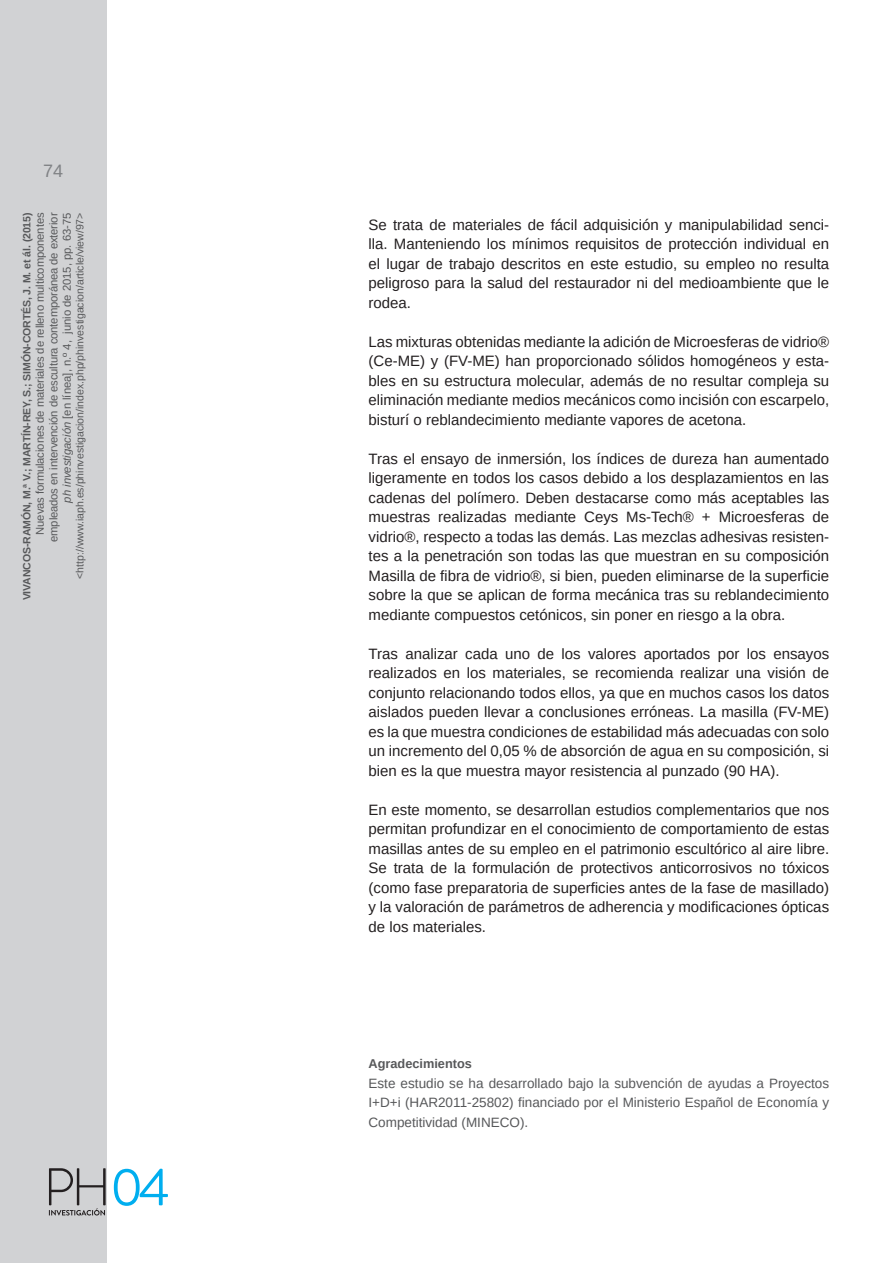
<style>
.page{position:relative;width:893px;height:1263px;background:#fff}
.page>*{position:absolute;margin:0;border:0;box-sizing:border-box;transform-origin:0 0}
.t1{font:18px "Arimo";color:#808285}
.t2{font:15px/19.5px "Arimo";color:#231f20;text-align:justify}
.nota_redacción{font:13.5px/19.5px "Arimo";color:#57585a;text-align:justify}
.nota_redacción-2{font:700 12.75px "Arimo";color:#57585a}
.t3{font:11.25px/13.5px "Arimo";letter-spacing:-.01em;color:#57585a;text-align:right}
.t4{font:10.5px "Arimo";color:#57585a}
.t5{font:700 10.5px "Arimo";letter-spacing:-.01em;color:#57585a}
.s1{font-style:italic}
</style>
<div class="page">
<div style="left:0;top:0;width:106px;height:1263px;background:#d1d2d4"></div>
<svg style="left:114px;top:1169px;width:54px;height:37px"></svg>
<svg style="left:49px;top:1168px;width:57px;height:47px"></svg>
<p class="t1" style="left:43px;top:159px;width:22px">74</p>
<p class="t5" style="left:20px;top:600px;width:389px;rotate:-90deg">Vivancos-Ramón, M.ª V.; Martín-Rey, S.; Simón-Cortés, J. M. et ál. (2015)</p>
<p class="t3" style="left:33px;top:542px;width:331px;rotate:-90deg">Nuevas formulaciones de materiales de relleno multicomponentes empleados en intervención de escultura contemporánea de exterior <span class="s1">ph investigación</span> [en línea], n.º 4, junio de 2015, pp. 63-75</p>
<p class="t4" style="left:73px;top:579px;width:367px;rotate:-90deg">&lt;http://www.iaph.es/phinvestigacion/index.php/phinvestigacion/article/view/97&gt;</p>
<p class="t2" style="left:369px;top:215px;width:462px">Se trata de materiales de fácil adquisición y manipulabilidad senci&shy;lla. Manteniendo los mínimos requisitos de protección individual en el lugar de trabajo descritos en este estudio, su empleo no resulta peligroso para la salud del restaurador ni del medioambiente que le rodea.</p>
<p class="t2" style="left:369px;top:332px;width:462px">Las mixturas obtenidas mediante la adición de Microesferas de vidrio® (Ce-ME) y (FV-ME) han proporcionado sólidos homogéneos y esta&shy;bles en su estructura molecular, además de no resultar compleja su eliminación mediante medios mecánicos como incisión con escarpelo, bisturí o reblandecimiento mediante vapores de acetona.</p>
<p class="t2" style="left:369px;top:449px;width:462px">Tras el ensayo de inmersión, los índices de dureza han aumentado ligeramente en todos los casos debido a los desplazamientos en las cadenas del polímero. Deben destacarse como más aceptables las muestras realizadas mediante Ceys Ms-Tech® + Microesferas de vidrio®, respecto a todas las demás. Las mezclas adhesivas resisten&shy;tes a la penetración son todas las que muestran en su composición Masilla de fibra de vidrio®, si bien, pueden eliminarse de la superficie sobre la que se aplican de forma mecánica tras su reblandecimiento mediante compuestos cetónicos, sin poner en riesgo a la obra.</p>
<p class="t2" style="left:369px;top:644px;width:462px">Tras analizar cada uno de los valores aportados por los ensayos realizados en los materiales, se recomienda realizar una visión de conjunto relacionando todos ellos, ya que en muchos casos los datos aislados pueden llevar a conclusiones erróneas. La masilla (FV-ME) es la que muestra condiciones de estabilidad más adecuadas con solo un incremento del 0,05 % de absorción de agua en su composición, si bien es la que muestra mayor resistencia al punzado (90 HA).</p>
<p class="t2" style="left:369px;top:800px;width:462px">En este momento, se desarrollan estudios complementarios que nos permitan profundizar en el conocimiento de comportamiento de estas masillas antes de su empleo en el patrimonio escultórico al aire libre.<br>Se trata de la formulación de protectivos anticorrosivos no tóxicos (como fase preparatoria de superficies antes de la fase de masillado) y la valoración de parámetros de adherencia y modificaciones ópticas de los materiales.</p>
<p class="nota_redacción-2" style="left:369px;top:1055px;width:105px">Agradecimientos</p>
<p class="nota_redacción" style="left:369px;top:1073px;width:462px">Este estudio se ha desarrollado bajo la subvención de ayudas a Proyectos I+D+i (HAR2011-25802) financiado por el Ministerio Español de Economía y Competitividad (MINECO).</p>
</div>
